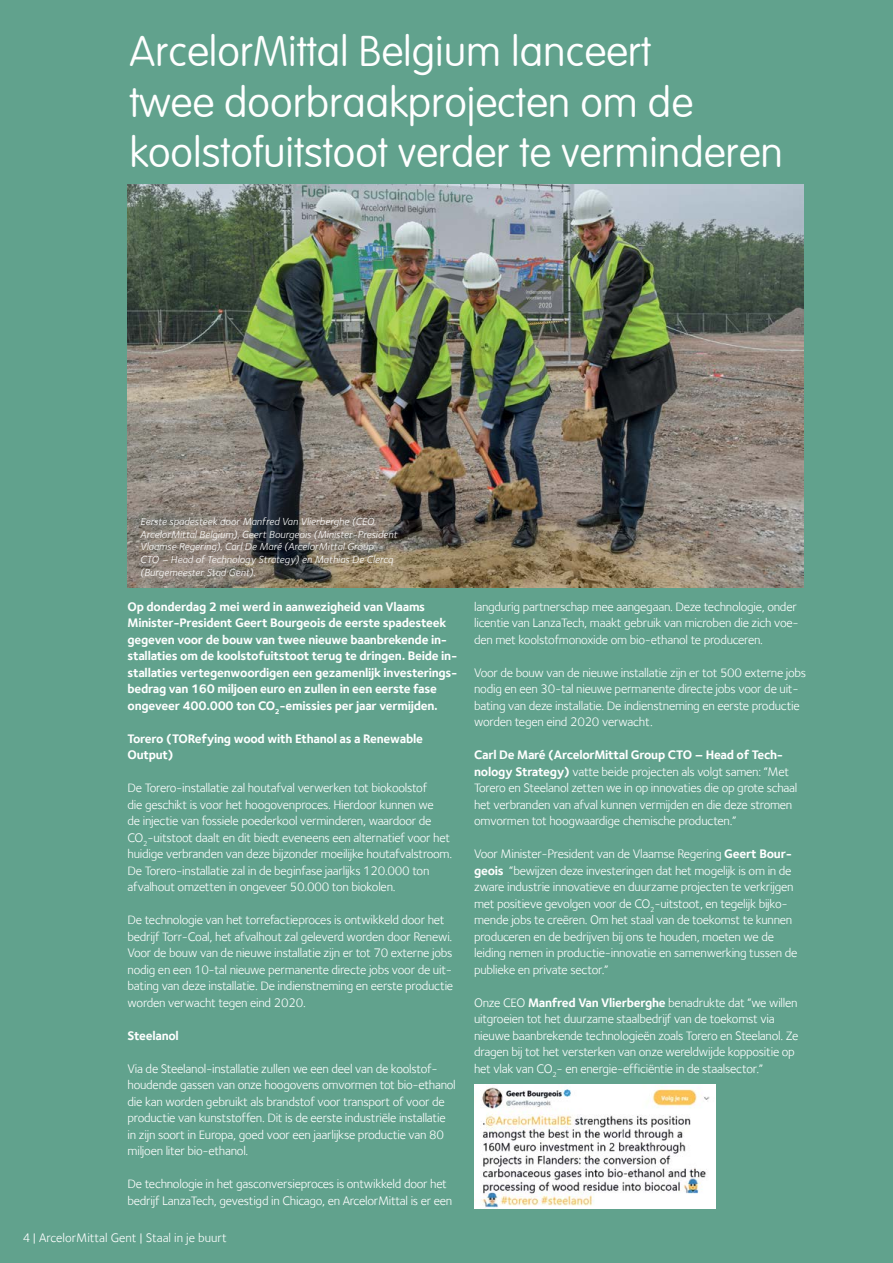
<style>
.page{position:relative;width:893px;height:1263px;background:#61a28d}
.page>*{position:absolute;margin:0;border:0;box-sizing:border-box;transform-origin:0 0}
.t1{font:100 42px/50.4px "VAG Rounded";color:#fff}
.t2{font:12.75px/16.5px "Foundry Sterling";letter-spacing:-.02em;color:#fff}
.t3{font:700 12.75px/16.5px "Foundry Sterling";letter-spacing:-.02em;color:#fff}
.t4{font:12.75px "Foundry Sterling";color:#fff}
.t5{font:italic 10.5px/12.6px "Foundry Sterling";color:#fff}
.s1{font-weight:700}
</style>
<div class="page">
<img style="left:128px;top:185px;width:676px;height:403px">
<img style="left:474px;top:1085px;width:241px;height:123px">
<h1 class="t1" style="left:129px;top:27px;width:655px">ArcelorMittal Belgium lanceert<br>twee doorbraakprojecten om de koolstofuitstoot verder te verminderen</h1>
<p class="t5" style="left:140px;top:515px;width:259px">Eerste spadesteek door Manfred Van Vlierberghe (CEO ArcelorMittal Belgium), Geert Bourgeois (Minister-President Vlaamse Regering), Carl De Maré (ArcelorMittal Group<br>CTO – Head of Technology Strategy) en Mathias De Clercq (Burgemeester Stad Gent).</p>
<p class="t3" style="left:128px;top:598px;width:331px">Op donderdag 2 mei werd in aanwezigheid van Vlaams Minister-President Geert Bourgeois de eerste spadesteek gegeven voor de bouw van twee nieuwe baanbrekende in&shy;stallaties om de koolstofuitstoot terug te dringen. Beide in&shy;stallaties vertegenwoordigen een gezamenlijk investerings&shy;bedrag van 160 miljoen euro en zullen in een eerste fase ongeveer 400.000 ton CO<sub>2</sub>-emissies per jaar vermijden.</p>
<p class="t3" style="left:128px;top:730px;width:297px">Torero (TORefying wood with Ethanol as a Renewable<br>Output)</p>
<p class="t2" style="left:128px;top:779px;width:326px">De Torero-installatie zal houtafval verwerken tot biokoolstof<br>die geschikt is voor het hoogovenproces. Hierdoor kunnen we<br>de injectie van fossiele poederkool verminderen, waardoor de CO<sub>2</sub>-uitstoot daalt en dit biedt eveneens een alternatief voor het huidige verbranden van deze bijzonder moeilijke houtafvalstroom.<br>De Torero-installatie zal in de beginfase jaarlijks 120.000 ton afvalhout omzetten in ongeveer 50.000 ton biokolen.</p>
<p class="t2" style="left:128px;top:911px;width:327px">De technologie van het torrefactieproces is ontwikkeld door het bedrijf Torr-Coal, het afvalhout zal geleverd worden door Renewi.<br>Voor de bouw van de nieuwe installatie zijn er tot 70 externe jobs nodig en een 10-tal nieuwe permanente directe jobs voor de uit&shy;bating van deze installatie. De indienstneming en eerste productie worden verwacht tegen eind 2020.</p>
<p class="t3" style="left:128px;top:1027px;width:53px">Steelanol</p>
<p class="t2" style="left:128px;top:1060px;width:330px">Via de Steelanol-installatie zullen we een deel van de koolstof&shy;houdende gassen van onze hoogovens omvormen tot bio-ethanol die kan worden gebruikt als brandstof voor transport of voor de productie van kunststoffen. Dit is de eerste industriële installatie in zijn soort in Europa, goed voor een jaarlijkse productie van 80 miljoen liter bio-ethanol.</p>
<p class="t2" style="left:128px;top:1175px;width:326px">De technologie in het gasconversieproces is ontwikkeld door het bedrijf LanzaTech, gevestigd in Chicago, en ArcelorMittal is er een</p>
<p class="t4" style="left:23px;top:1231px;width:206px">4 | ArcelorMittal Gent | Staal in je buurt</p>
<p class="t2" style="left:474px;top:598px;width:326px">langdurig partnerschap mee aangegaan. Deze technologie, onder licentie van LanzaTech, maakt gebruik van microben die zich voe&shy;den met koolstofmonoxide om bio-ethanol te produceren.</p>
<p class="t2" style="left:474px;top:664px;width:334px">Voor de bouw van de nieuwe installatie zijn er tot 500 externe jobs nodig en een 30-tal nieuwe permanente directe jobs voor de uit&shy;bating van deze installatie. De indienstneming en eerste productie worden tegen eind 2020 verwacht.</p>
<p class="t2" style="left:474px;top:746px;width:325px"><span class="s1">Carl De Maré (ArcelorMittal Group CTO – Head of Tech&shy;nology Strategy)</span> vatte beide projecten als volgt samen: “Met Torero en Steelanol zetten we in op innovaties die op grote schaal het verbranden van afval kunnen vermijden en die deze stromen omvormen tot hoogwaardige chemische producten.”</p>
<p class="t2" style="left:474px;top:845px;width:325px">Voor Minister-President van de Vlaamse Regering <span class="s1">Geert Bour&shy;geois</span> “bewijzen deze investeringen dat het mogelijk is om in de zware industrie innovatieve en duurzame projecten te verkrijgen met positieve gevolgen voor de CO<sub>2</sub>-uitstoot, en tegelijk bijko&shy;mende jobs te creëren. Om het staal van de toekomst te kunnen produceren en de bedrijven bij ons te houden, moeten we de leiding nemen in productie-innovatie en samenwerking tussen de publieke en private sector.”</p>
<p class="t2" style="left:474px;top:994px;width:326px">Onze CEO <span class="s1">Manfred Van Vlierberghe</span> benadrukte dat “we willen uitgroeien tot het duurzame staalbedrijf van de toekomst via nieuwe baanbrekende technologieën zoals Torero en Steelanol. Ze dragen bij tot het versterken van onze wereldwijde koppositie op het vlak van CO<sub>2</sub>- en energie-efficiëntie in de staalsector.”</p>
</div>
